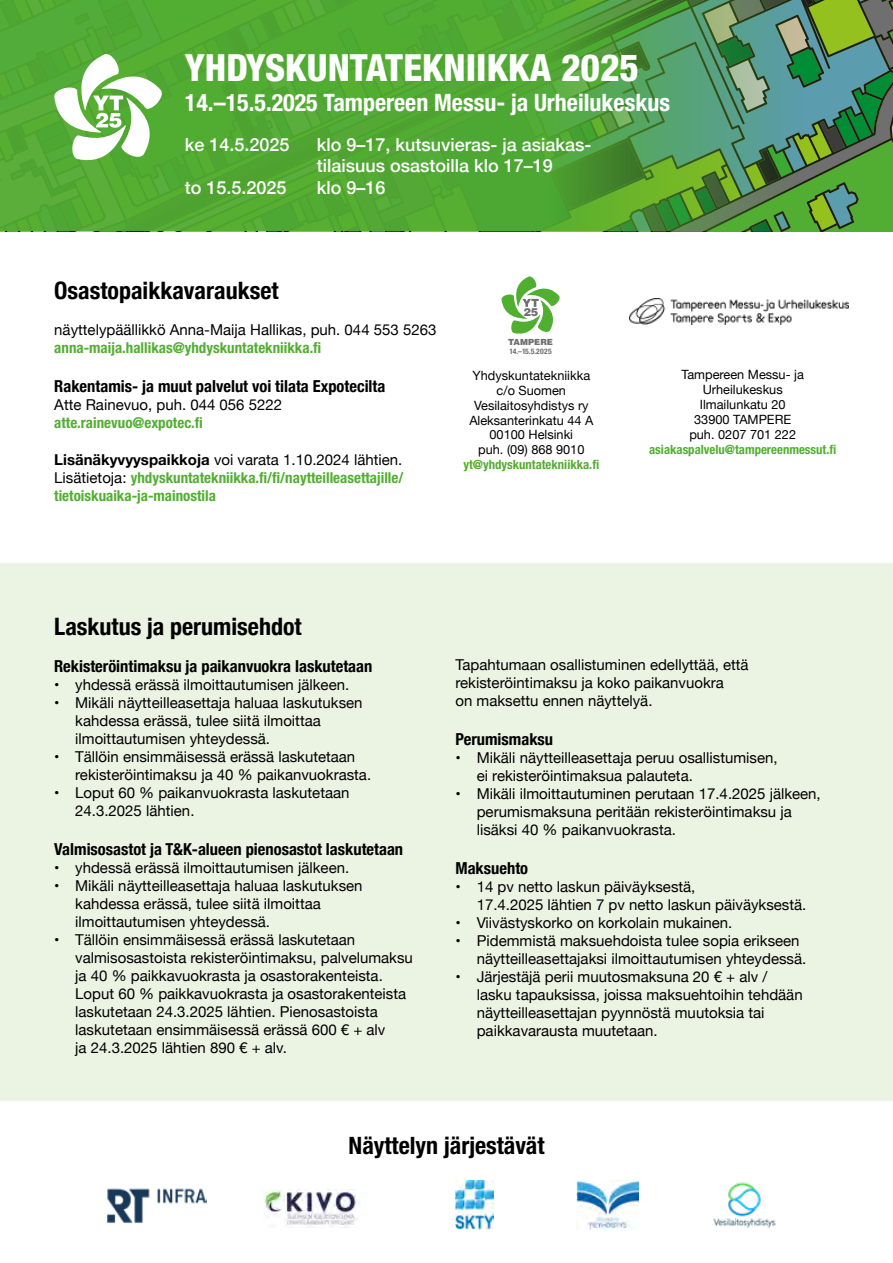
<style>
.page{position:relative;width:893px;height:1263px;background:#fff}
.page>*{position:absolute;margin:0;border:0;box-sizing:border-box;transform-origin:0 0}
.t1{font:800 condensed 37.5px "Helvetica Neue LT Std";color:#fff}
.t2{font:700 condensed 24px "Helvetica Neue";color:#000}
.t3{font:700 condensed 24px "Helvetica Neue LT Std";color:#fff}
.t4{font:700 condensed 24px "Helvetica Neue LT Std";color:#000}
.t5{font:500 18px/21.6px "Helvetica Neue";color:#fff}
.t6{font:700 condensed 16.5px "Helvetica Neue";color:#000}
.t7{font:15px/18px "Helvetica Neue";color:#000}
.t8{font:700 condensed 15px/18px "Helvetica Neue LT Std";color:#52ae32}
.t9{font:12.75px/15px "Helvetica Neue";color:#000;text-align:center}
.t10{font:700 condensed 12.75px "Helvetica Neue LT Std";color:#52ae32}
.t11{font:900 11.1px "Helvetica LT Std";color:#706f6f}
.t12{font:900 8.4px "Helvetica LT Std";color:#706f6f}
.t13{font:700 condensed 7.65px "Helvetica Neue";letter-spacing:.02em;color:#706f6f}
.s1{font-weight:700}
.s2{font-family:"Helvetica Neue";font-weight:400;font-stretch:normal;color:#000}
</style>
<div class="page">
<div style="left:0;top:564px;width:893px;height:537px;background:#ebf3e3"></div>
<svg style="left:501px;top:276px;width:59px;height:58px"></svg>
<svg style="left:0;top:0;width:893px;height:231px;background:#57a444"></svg>
<img style="left:107px;top:1188px;width:100px;height:36px">
<img style="left:264px;top:1189px;width:96px;height:39px">
<img style="left:455px;top:1181px;width:38px;height:48px">
<img style="left:576px;top:1180px;width:62px;height:49px">
<img style="left:713px;top:1182px;width:63px;height:46px">
<img style="left:630px;top:299px;width:218px;height:25px">
<h1 class="t1" style="left:185px;top:44px;width:456px">YHDYSKUNTATEKNIIKKA 2025</h1>
<h2 class="t3" style="left:185px;top:88px;width:487px">14.–15.5.2025 Tampereen Messu- ja Urheilukeskus</h2>
<p class="t5" style="left:185px;top:132px;width:106px">ke 14.5.2025</p>
<p class="t5" style="left:317px;top:132px;width:276px">klo 9–17, kutsuvieras- ja asiakas&shy;tilaisuus osastoilla klo 17–19</p>
<p class="t5" style="left:185px;top:175px;width:103px">to 15.5.2025</p>
<p class="t5" style="left:317px;top:175px;width:70px">klo 9–16</p>
<h2 class="t2" style="left:54px;top:271px;width:226px">Osastopaikkavaraukset</h2>
<p class="t7" style="left:54px;top:322px;width:384px">näyttelypäällikkö Anna-Maija Hallikas, puh. 044 553 5263</p>
<p class="t8" style="left:54px;top:339px;width:269px">anna-maija.hallikas@yhdyskuntatekniikka.fi</p>
<p class="t6" style="left:54px;top:373px;width:333px">Rakentamis- ja muut palvelut voi tilata Expotecilta</p>
<p class="t7" style="left:54px;top:397px;width:229px">Atte Rainevuo, puh. 044 056 5222</p>
<p class="t8" style="left:54px;top:414px;width:150px">atte.rainevuo@expotec.fi</p>
<p class="t7" style="left:54px;top:451px;width:350px"><span class="s1">Lisänäkyvyyspaikkoja</span> voi varata 1.10.2024 lähtien.</p>
<p class="t8" style="left:54px;top:468px;width:351px"><span class="s2">Lisätietoja:</span> yhdyskuntatekniikka.fi/fi/naytteilleasettajille/ tietoiskuaika-ja-mainostila</p>
<p class="t11" style="left:523px;top:305px;width:16px">25</p>
<p class="t12" style="left:508px;top:337px;width:46px">TAMPERE</p>
<p class="t13" style="left:509px;top:345px;width:44px">14.–15.5.2025</p>
<p class="t9" style="left:469px;top:368px;width:125px">Yhdyskuntatekniikka c/o Suomen<br>Vesilaitosyhdistys ry<br>Aleksanterinkatu 44 A<br>00100 Helsinki<br>puh. (09) 868 9010</p>
<p class="t10" style="left:463px;top:457px;width:137px">yt@yhdyskuntatekniikka.fi</p>
<p class="t9" style="left:682px;top:368px;width:124px">Tampereen Messu- ja<br>Urheilukeskus<br>Ilmailunkatu 20<br>33900 TAMPERE puh. 0207 701 222</p>
<p class="t10" style="left:649px;top:442px;width:189px">asiakaspalvelu@tampereenmessut.fi</p>
<h2 class="t2" style="left:54px;top:606px;width:249px">Laskutus ja perumisehdot</h2>
<p class="t6" style="left:54px;top:652px;width:320px">Rekisteröintimaksu ja paikanvuokra laskutetaan</p>
<p class="t7" style="left:54px;top:676px;width:297px">• yhdessä erässä ilmoittautumisen jälkeen.</p>
<p class="t7" style="left:75px;top:694px;width:289px;text-indent:-21px">• Mikäli näytteilleasettaja haluaa laskutuksen kahdessa erässä, tulee siitä ilmoittaa ilmoittautumisen yhteydessä.</p>
<p class="t7" style="left:75px;top:748px;width:297px;text-indent:-21px">• Tällöin ensimmäisessä erässä laskutetaan rekisteröintimaksu ja 40 % paikanvuokrasta.</p>
<p class="t7" style="left:75px;top:784px;width:276px;text-indent:-21px">• Loput 60 % paikanvuokrasta laskutetaan<br>24.3.2025 lähtien.</p>
<p class="t6" style="left:54px;top:835px;width:351px">Valmisosastot ja T&amp;K-alueen pienosastot laskutetaan</p>
<p class="t7" style="left:54px;top:859px;width:297px">• yhdessä erässä ilmoittautumisen jälkeen.</p>
<p class="t7" style="left:75px;top:877px;width:289px;text-indent:-21px">• Mikäli näytteilleasettaja haluaa laskutuksen kahdessa erässä, tulee siitä ilmoittaa ilmoittautumisen yhteydessä.</p>
<p class="t7" style="left:75px;top:931px;width:339px;text-indent:-21px">• Tällöin ensimmäisessä erässä laskutetaan valmisosastoista rekisteröintimaksu, palvelumaksu ja 40 % paikkavuokrasta ja osastorakenteista.<br>Loput 60 % paikkavuokrasta ja osastorakenteista laskutetaan 24.3.2025 lähtien. Pienosastoista laskutetaan ensimmäisessä erässä 600 € + alv<br>ja 24.3.2025 lähtien 890 € + alv.</p>
<p class="t7" style="left:455px;top:657px;width:295px">Tapahtumaan osallistuminen edellyttää, että rekisteröintimaksu ja koko paikanvuokra<br>on maksettu ennen näyttelyä.</p>
<p class="t6" style="left:455px;top:726px;width:99px">Perumismaksu</p>
<p class="t7" style="left:477px;top:750px;width:302px;text-indent:-21px">• Mikäli näytteilleasettaja peruu osallistumisen, ei rekisteröintimaksua palauteta.</p>
<p class="t7" style="left:477px;top:786px;width:346px;text-indent:-21px">• Mikäli ilmoittautuminen perutaan 17.4.2025 jälkeen, perumismaksuna peritään rekisteröintimaksu ja lisäksi 40 % paikanvuokrasta.</p>
<p class="t6" style="left:455px;top:855px;width:74px">Maksuehto</p>
<p class="t7" style="left:477px;top:879px;width:331px;text-indent:-21px">• 14 pv netto laskun päiväyksestä,<br>17.4.2025 lähtien 7 pv netto laskun päiväyksestä.</p>
<p class="t7" style="left:455px;top:915px;width:278px">• Viivästyskorko on korkolain mukainen.</p>
<p class="t7" style="left:477px;top:933px;width:331px;text-indent:-21px">• Pidemmistä maksuehdoista tulee sopia erikseen näytteilleasettajaksi ilmoittautumisen yhteydessä.</p>
<p class="t7" style="left:477px;top:969px;width:327px;text-indent:-21px">• Järjestäjä perii muutosmaksuna 20 € + alv / lasku tapauksissa, joissa maksuehtoihin tehdään näytteilleasettajan pyynnöstä muutoksia tai paikkavarausta muutetaan.</p>
<h2 class="t4" style="left:349px;top:1131px;width:197px">Näyttelyn järjestävät</h2>
</div>
